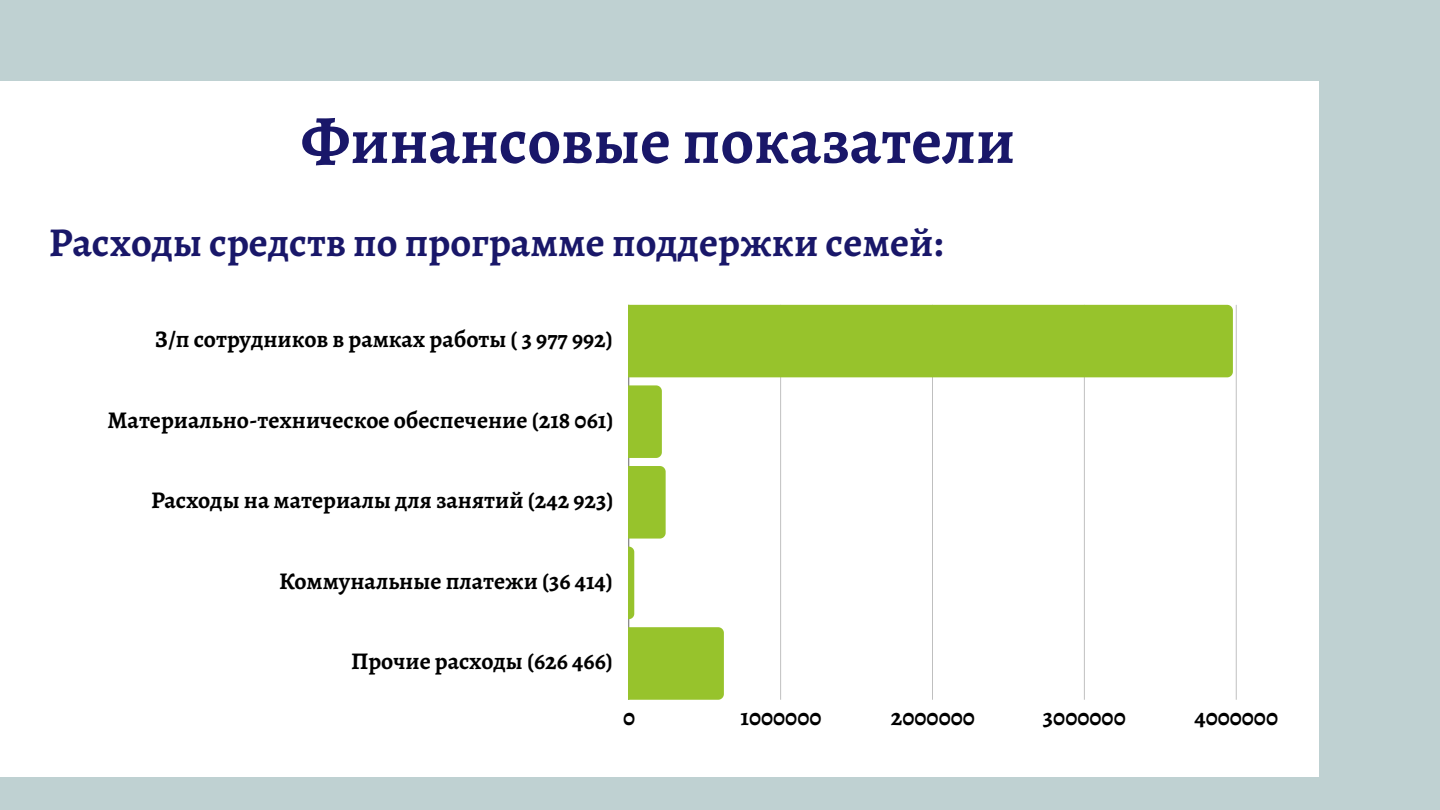
<style>
.page{position:relative;width:1440px;height:810px;background:#bfd1d2}
.page>*{position:absolute;margin:0;border:0;box-sizing:border-box;transform-origin:0 0}
.t1{font:700 66.1px "Alegreya";color:#191769}
.t2{font:700 41.1px "Alegreya";color:#191769}
.t3{font:700 24px "Alegreya";color:#000}
</style>
<div class="page">
<div style="left:0;top:81px;width:1319px;height:695px;background:#fff"></div>
<hr style="left:628px;top:305px;width:1px;height:395px;background:#000;opacity:.6">
<hr style="left:780px;top:305px;width:1px;height:395px;background:#c7c7c7">
<hr style="left:932px;top:305px;width:1px;height:395px;background:#bfbfbf">
<hr style="left:1084px;top:305px;width:1px;height:395px;background:#c7c7c7">
<hr style="left:1236px;top:305px;width:1px;height:395px;background:#cfcfcf">
<div style="left:629px;top:305px;width:604px;height:72px;background:#97c32c"></div>
<div style="left:629px;top:385px;width:33px;height:73px;background:#97c32c"></div>
<div style="left:629px;top:466px;width:37px;height:73px;background:#97c32c"></div>
<svg style="left:629px;top:547px;width:5px;height:72px"></svg>
<div style="left:629px;top:627px;width:95px;height:73px;background:#97c32c"></div>
<h1 class="t1" style="left:301px;top:96px;width:716px">Финансовые показатели</h1>
<p class="t2" style="left:49px;top:214px;width:896px">Расходы средств по программе поддержки семей:</p>
<p class="t3" style="left:155px;top:323px;width:459px">З/п сотрудников в рамках работы ( 3 977 992)</p>
<p class="t3" style="left:108px;top:403px;width:507px">Материально-техническое обеспечение (218 061)</p>
<p class="t3" style="left:151px;top:484px;width:464px">Расходы на материалы для занятий (242 923)</p>
<p class="t3" style="left:279px;top:565px;width:335px">Коммунальные платежи (36 414)</p>
<p class="t3" style="left:351px;top:645px;width:263px">Прочие расходы (626 466)</p>
<p class="t3" style="left:623px;top:701px;width:14px">0</p>
<p class="t3" style="left:740px;top:701px;width:83px">1000000</p>
<p class="t3" style="left:891px;top:701px;width:86px">2000000</p>
<p class="t3" style="left:1043px;top:701px;width:84px">3000000</p>
<p class="t3" style="left:1194px;top:701px;width:85px">4000000</p>
</div>
